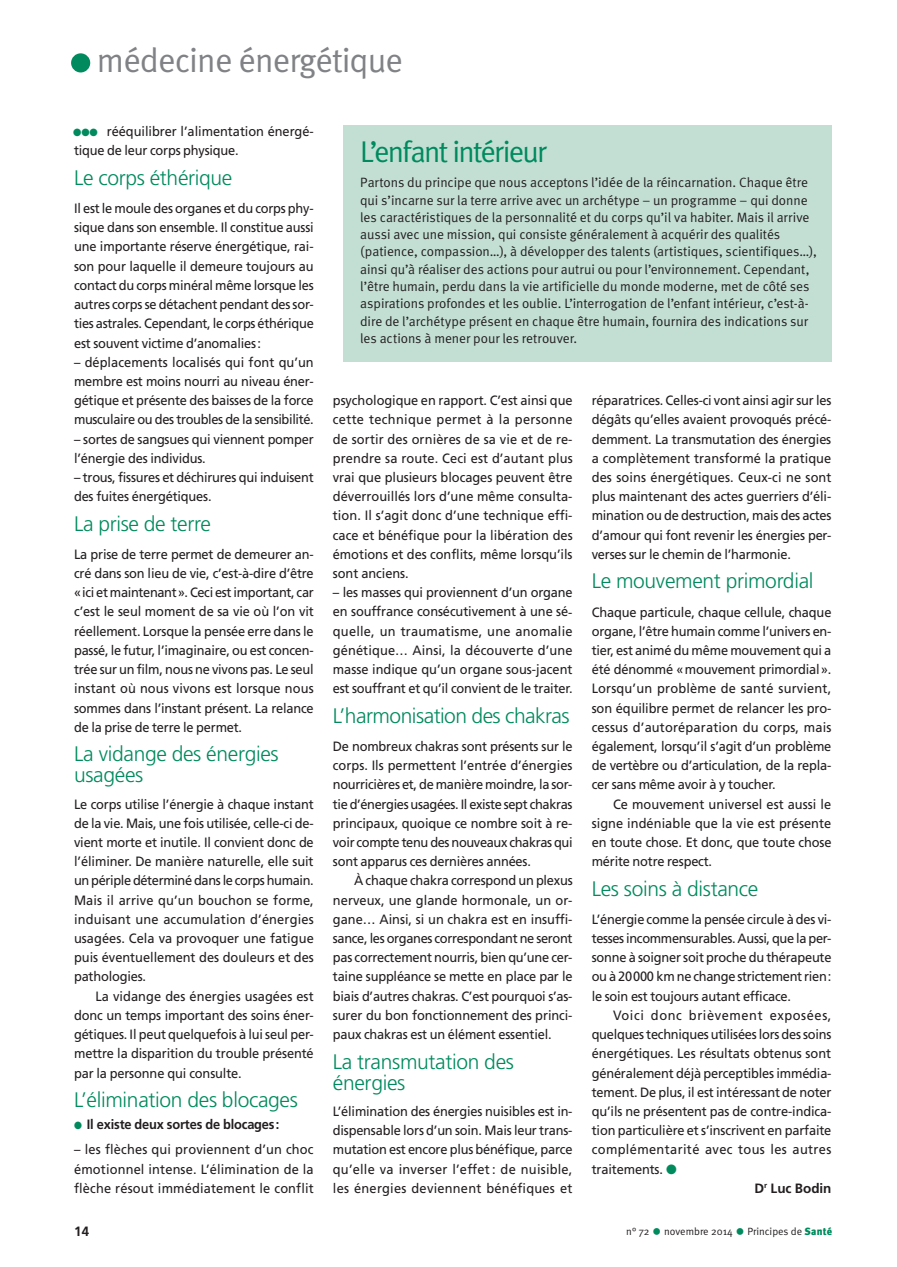
<style>
.page{position:relative;width:897px;height:1267px;background:#fff}
.page>*{position:absolute;margin:0;border:0;box-sizing:border-box;transform-origin:0 0}
.t1{font:34.05px "Meta Normal LF";letter-spacing:-.025em;color:#808285}
.t2{font:30px "Meta Normal LF";letter-spacing:-.055em;color:#008a5e}
.t3{font:300 21px/21px "Frutiger";letter-spacing:-.015em;color:#008a5e}
.t4{font:13.5px/19.2px "Frutiger";letter-spacing:-.015em;color:#231f20;text-align:justify;scale:.95 1}
.t5{font:13.5px/17.2px "Meta Normal LF";letter-spacing:-.005em;color:#231f20}
.t6{font:13.5px "Frutiger";letter-spacing:.03em;color:#231f20;scale:.95 1}
.t7{font:700 13.5px "Frutiger";letter-spacing:-.015em;color:#231f20;scale:.95 1}
.t8{font:13.5px "Frutiger";letter-spacing:.045em;color:#231f20;scale:.95 1}
.t9{font:700 13.5px "Frutiger";letter-spacing:-.015em;color:#231f20}
.t10{font:10.5px "Meta Normal";color:#231f20}
.s1{font-family:"Minion Pro";font-size:25.5px;color:#008a5e}
.s2{font-family:"Meta";font-weight:900;color:#008a5e}
</style>
<div class="page">
<div style="left:71px;top:53px;width:19px;height:19px;background:#008a5e;border-radius:50%"></div>
<div style="left:343px;top:125px;width:488px;height:236px;background:#c3dfd4"></div>
<h1 class="t1" style="left:97px;top:40px;width:307px">médecine énergétique</h1>
<p class="t4" style="left:74px;top:122px;width:254px;text-indent:33px">rééquilibrer l’alimentation énergé&shy;tique de leur corps physique.</p>
<h3 class="t3" style="left:74px;top:167px;width:160px">Le corps éthérique</h3>
<p class="t4" style="left:74px;top:199px;width:254px">Il est le moule des organes et du corps phy&shy;sique dans son ensemble. Il constitue aussi une importante réserve énergétique, rai&shy;son pour laquelle il demeure toujours au contact du corps minéral même lorsque les autres corps se détachent pendant des sor&shy;ties astrales. Cependant, le corps éthérique est souvent victime d’anomalies:</p>
<p class="t4" style="left:74px;top:352px;width:254px">– déplacements localisés qui font qu’un membre est moins nourri au niveau éner&shy;gétique et présente des baisses de la force musculaire ou des troubles de la sensibilité.</p>
<p class="t4" style="left:74px;top:429px;width:254px">– sortes de sangsues qui viennent pomper l’énergie des individus.</p>
<p class="t4" style="left:74px;top:467px;width:254px">– trous, fissures et déchirures qui induisent des fuites énergétiques.</p>
<h3 class="t3" style="left:74px;top:513px;width:138px">La prise de terre</h3>
<p class="t4" style="left:74px;top:544px;width:254px">La prise de terre permet de demeurer an&shy;cré dans son lieu de vie, c’est-à-dire d’être «ici et maintenant». Ceci est important, car c’est le seul moment de sa vie où l’on vit réellement. Lorsque la pensée erre dans le passé, le futur, l’imaginaire, ou est concen&shy;trée sur un film, nous ne vivons pas. Le seul instant où nous vivons est lorsque nous sommes dans l’instant présent. La relance de la prise de terre le permet.</p>
<h3 class="t3" style="left:74px;top:743px;width:206px">La vidange des énergies usagées</h3>
<p class="t4" style="left:74px;top:794px;width:254px">Le corps utilise l’énergie à chaque instant de la vie. Mais, une fois utilisée, celle-ci de&shy;vient morte et inutile. Il convient donc de l’éliminer. De manière naturelle, elle suit un périple déterminé dans le corps humain.<br>Mais il arrive qu’un bouchon se forme, induisant une accumulation d’énergies usagées. Cela va provoquer une fatigue puis éventuellement des douleurs et des pathologies.</p>
<p class="t4" style="left:74px;top:986px;width:254px;text-indent:21px">La vidange des énergies usagées est donc un temps important des soins éner&shy;gétiques. Il peut quelquefois à lui seul per&shy;mettre la disparition du trouble présenté par la personne qui consulte.</p>
<h3 class="t3" style="left:74px;top:1089px;width:225px">L’élimination des blocages</h3>
<p class="t7" style="left:87px;top:1116px;width:204px">Il existe deux sortes de blocages:</p>
<p class="t4" style="left:74px;top:1139px;width:254px">– les flèches qui proviennent d’un choc émotionnel intense. L’élimination de la flèche résout immédiatement le conflit</p>
<h2 class="t2" style="left:360px;top:134px;width:188px">L’enfant intérieur</h2>
<p class="t5" style="left:360px;top:174px;width:458px">Partons du principe que nous acceptons l’idée de la réincarnation. Chaque être qui s’incarne sur la terre arrive avec un archétype – un programme – qui donne les caractéristiques de la personnalité et du corps qu’il va habiter. Mais il arrive aussi avec une mission, qui consiste généralement à acquérir des qualités (patience, compassion…), à développer des talents (artistiques, scientifiques…), ainsi qu’à réaliser des actions pour autrui ou pour l’environnement. Cependant, l’être humain, perdu dans la vie artificielle du monde moderne, met de côté ses aspirations profondes et les oublie. L’interrogation de l’enfant intérieur, c’est-à&shy;dire de l’archétype présent en chaque être humain, fournira des indications sur les actions à mener pour les retrouver.</p>
<p class="t4" style="left:333px;top:391px;width:254px">psychologique en rapport. C’est ainsi que cette technique permet à la personne de sortir des ornières de sa vie et de re&shy;prendre sa route. Ceci est d’autant plus vrai que plusieurs blocages peuvent être déverrouillés lors d’une même consulta&shy;tion. Il s’agit donc d’une technique effi&shy;cace et bénéfique pour la libération des émotions et des conflits, même lorsqu’ils sont anciens.</p>
<p class="t4" style="left:333px;top:583px;width:254px">– les masses qui proviennent d’un organe en souffrance consécutivement à une sé&shy;quelle, un traumatisme, une anomalie génétique… Ainsi, la découverte d’une masse indique qu’un organe sous-jacent est souffrant et qu’il convient de le traiter.</p>
<h3 class="t3" style="left:333px;top:705px;width:238px">L’harmonisation des chakras</h3>
<p class="t4" style="left:333px;top:736px;width:254px">De nombreux chakras sont présents sur le corps. Ils permettent l’entrée d’énergies nourricières et, de manière moindre, la sor&shy;tie d’énergies usagées. Il existe sept chakras principaux, quoique ce nombre soit à re&shy;voir compte tenu des nouveaux chakras qui sont apparus ces dernières années.</p>
<p class="t4" style="left:333px;top:871px;width:254px;text-indent:21px">À chaque chakra correspond un plexus nerveux, une glande hormonale, un or&shy;gane… Ainsi, si un chakra est en insuffi&shy;sance, les organes correspondant ne seront pas correctement nourris, bien qu’une cer&shy;taine suppléance se mette en place par le biais d’autres chakras. C’est pourquoi s’as&shy;surer du bon fonctionnement des princi&shy;paux chakras est un élément essentiel.</p>
<h3 class="t3" style="left:333px;top:1050px;width:183px">La transmutation des énergies</h3>
<p class="t4" style="left:333px;top:1101px;width:254px">L’élimination des énergies nuisibles est in&shy;dispensable lors d’un soin. Mais leur trans&shy;mutation est encore plus bénéfique, parce qu’elle va inverser l’effet: de nuisible, les énergies deviennent bénéfiques et</p>
<p class="t4" style="left:591px;top:391px;width:254px">réparatrices. Celles-ci vont ainsi agir sur les dégâts qu’elles avaient provoqués précé&shy;demment. La transmutation des énergies a complètement transformé la pratique des soins énergétiques. Ceux-ci ne sont plus maintenant des actes guerriers d’éli&shy;mination ou de destruction, mais des actes d’amour qui font revenir les énergies per&shy;verses sur le chemin de l’harmonie.</p>
<h3 class="t3" style="left:591px;top:570px;width:223px">Le mouvement primordial</h3>
<p class="t4" style="left:591px;top:602px;width:254px">Chaque particule, chaque cellule, chaque organe, l’être humain comme l’univers en&shy;tier, est animé du même mouvement qui a été dénommé «mouvement primordial».<br>Lorsqu’un problème de santé survient, son équilibre permet de relancer les pro&shy;cessus d’autoréparation du corps, mais également, lorsqu’il s’agit d’un problème de vertèbre ou d’articulation, de la repla&shy;cer sans même avoir à y toucher.</p>
<p class="t4" style="left:591px;top:794px;width:254px;text-indent:21px">Ce mouvement universel est aussi le signe indéniable que la vie est présente en toute chose. Et donc, que toute chose mérite notre respect.</p>
<h3 class="t3" style="left:591px;top:877px;width:168px">Les soins à distance</h3>
<p class="t4" style="left:591px;top:909px;width:254px">L’énergie comme la pensée circule à des vi&shy;tesses incommensurables. Aussi, que la per&shy;sonne à soigner soit proche du thérapeute ou à 20000 km ne change strictement rien: le soin est toujours autant efficace.</p>
<p class="t8" style="left:613px;top:1007px;width:231px">Voici donc brièvement exposées,</p>
<p class="t4" style="left:591px;top:1024px;width:254px">quelques techniques utilisées lors des soins</p>
<p class="t4" style="left:591px;top:1043px;width:253px">énergétiques. Les résultats obtenus sont</p>
<p class="t4" style="left:591px;top:1063px;width:254px">généralement déjà perceptibles immédia-</p>
<p class="t4" style="left:591px;top:1082px;width:254px">tement. De plus, il est intéressant de noter</p>
<p class="t4" style="left:591px;top:1101px;width:254px">qu’ils ne présentent pas de contre-indica-</p>
<p class="t4" style="left:591px;top:1120px;width:254px">tion particulière et s’inscrivent en parfaite</p>
<p class="t6" style="left:591px;top:1141px;width:254px">complémentarité avec tous les autres</p>
<p class="t4" style="left:591px;top:1159px;width:77px">traitements.</p>
<p class="t9" style="left:754px;top:1180px;width:79px">D<sup>r</sup> Luc Bodin</p>
<p class="t9" style="left:74px;top:1223px;width:17px">14</p>
<p class="t10" style="left:626px;top:1225px;width:207px">n° 72 <span class="s1">•</span> novembre 2014 <span class="s1">•</span> Principes de <span class="s2">Santé</span></p>
</div>
